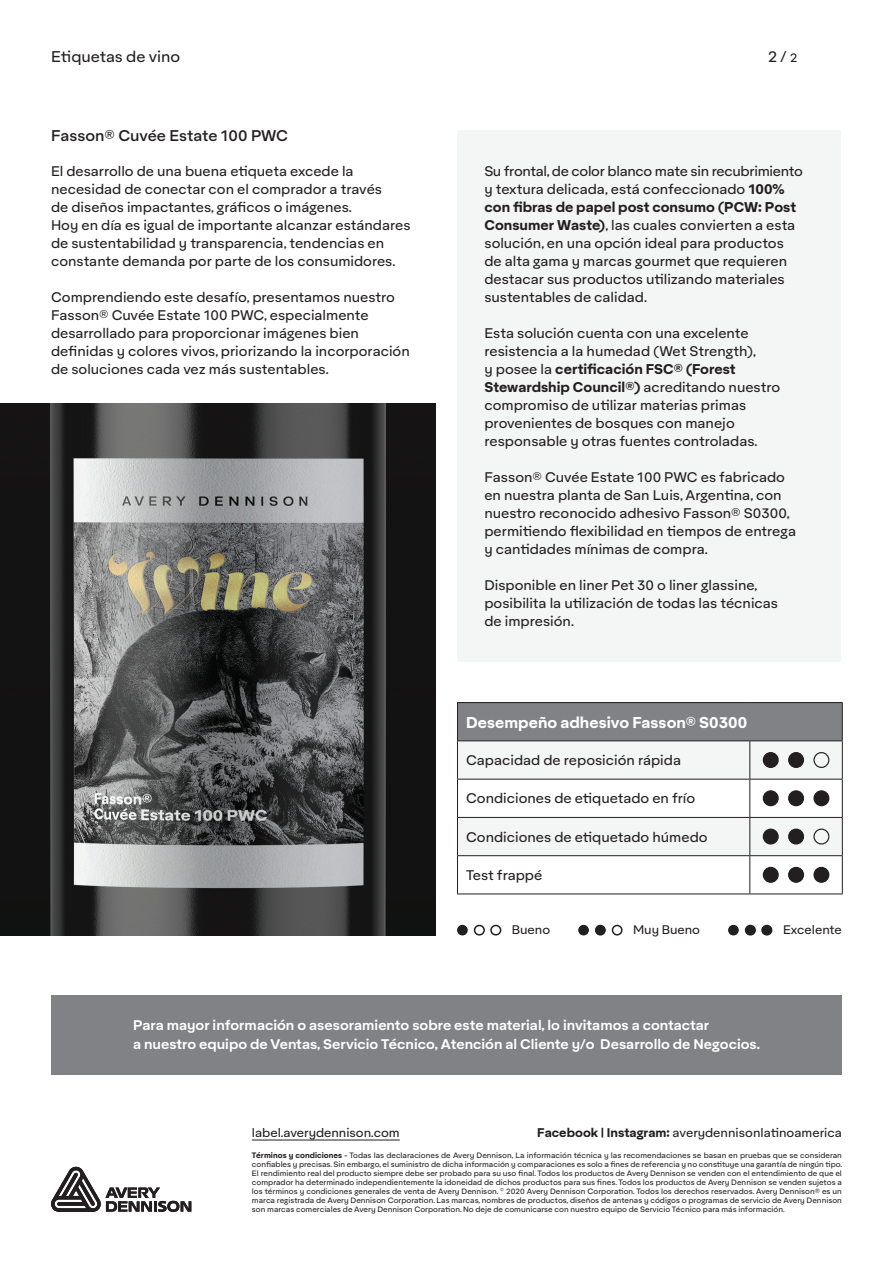
<style>
.page{position:relative;width:893px;height:1263px;background:#fff}
.page>*{position:absolute;margin:0;border:0;box-sizing:border-box;transform-origin:0 0}
.t1{font:700 15px "Aktifo A";color:#fff}
.t2{font:500 15px "Aktifo A";letter-spacing:-.005em;color:#231f20}
.t3{font:15px "Aktifo A";color:#231f20}
.t4{font:13.5px/18px "Aktifo A";color:#231f20}
.t5{font:600 13.5px/19.5px "Aktifo A";color:#fff}
.t6{font:12px "Aktifo A";color:#231f20}
.t7{font:7.5px/9px "Aktifo A";color:#231f20;text-align:justify}
.s1{font-size:12px}
.s2{font-weight:700}
</style>
<div class="page">
<div style="left:457px;top:130px;width:384px;height:531px;background:#f4f5f5"></div>
<img style="left:0;top:404px;width:436px;height:531px">
<svg style="left:51px;top:1167px;width:140px;height:45px"></svg>
<hr style="left:252px;top:1140px;width:148px;height:1px;background:#231f20">
<div style="left:457px;top:703px;width:385px;height:38px;background:#808285"></div>
<hr style="left:457px;top:702px;width:293px;height:1px;background:#231f20">
<hr style="left:457px;top:703px;width:1px;height:37px;background:#231f20">
<hr style="left:750px;top:702px;width:93px;height:1px;background:#231f20">
<hr style="left:842px;top:703px;width:1px;height:37px;background:#231f20">
<hr style="left:457px;top:740px;width:293px;height:1px;background:#231f20">
<hr style="left:750px;top:740px;width:93px;height:1px;background:#231f20">
<hr style="left:842px;top:741px;width:1px;height:38px;background:#231f20">
<hr style="left:842px;top:779px;width:1px;height:38px;background:#231f20">
<hr style="left:750px;top:817px;width:93px;height:1px;background:#231f20">
<hr style="left:842px;top:818px;width:1px;height:37px;background:#231f20">
<hr style="left:750px;top:855px;width:93px;height:1px;background:#231f20">
<hr style="left:842px;top:856px;width:1px;height:37px;background:#231f20">
<hr style="left:750px;top:893px;width:93px;height:1px;background:#231f20">
<svg style="left:457px;top:741px;width:385px;height:153px"></svg>
<div style="left:728px;top:925px;width:10px;height:10px;background:#231f20;border-radius:50%"></div>
<div style="left:728px;top:925px;width:11px;height:10px;border:1px solid #231f20;border-radius:50%"></div>
<svg style="left:744px;top:924px;width:29px;height:12px"></svg>
<div style="left:457px;top:925px;width:10px;height:10px;background:#231f20;border-radius:50%"></div>
<div style="left:457px;top:925px;width:11px;height:10px;border:1px solid #231f20;border-radius:50%"></div>
<svg style="left:473px;top:924px;width:29px;height:12px"></svg>
<div style="left:579px;top:925px;width:9px;height:10px;background:#231f20;border-radius:50%"></div>
<div style="left:578px;top:925px;width:11px;height:10px;border:1px solid #231f20;border-radius:50%"></div>
<div style="left:596px;top:925px;width:9px;height:10px;background:#231f20;border-radius:50%"></div>
<div style="left:595px;top:925px;width:11px;height:10px;border:2px solid #231f20;border-radius:50%"></div>
<div style="left:612px;top:925px;width:10px;height:10px;border:2px solid #231f20;border-radius:50%"></div>
<div style="left:51px;top:995px;width:791px;height:79px;background:#808285"></div>
<p class="t3" style="left:51px;top:48px;width:131px">Etiquetas de vino</p>
<p class="t2" style="left:51px;top:126px;width:239px">Fasson® Cuvée Estate 100 PWC</p>
<p class="t4" style="left:51px;top:162px;width:361px">El desarrollo de una buena etiqueta excede la necesidad de conectar con el comprador a través<br>de diseños impactantes, gráficos o imágenes.<br>Hoy en día es igual de importante alcanzar estándares de sustentabilidad y transparencia, tendencias en constante demanda por parte de los consumidores.</p>
<p class="t4" style="left:51px;top:288px;width:360px">Comprendiendo este desafío, presentamos nuestro Fasson® Cuvée Estate 100 PWC, especialmente desarrollado para proporcionar imágenes bien definidas y colores vivos, priorizando la incorporación de soluciones cada vez más sustentables.</p>
<p class="t3" style="left:768px;top:48px;width:30px">2 / <span class="s1">2</span></p>
<p class="t4" style="left:484px;top:162px;width:320px">Su frontal, de color blanco mate sin recubrimiento y textura delicada, está confeccionado <span class="s2">100% con fibras de papel post consumo (PCW: Post Consumer Waste)</span>, las cuales convierten a esta solución, en una opción ideal para productos de alta gama y marcas gourmet que requieren destacar sus productos utilizando materiales sustentables de calidad.</p>
<p class="t4" style="left:484px;top:324px;width:297px">Esta solución cuenta con una excelente resistencia a la humedad (Wet Strength),<br>y posee la <span class="s2">certificación FSC® (Forest Stewardship Council®)</span> acreditando nuestro compromiso de utilizar materias primas provenientes de bosques con manejo responsable y otras fuentes controladas.</p>
<p class="t4" style="left:484px;top:468px;width:313px">Fasson® Cuvée Estate 100 PWC es fabricado en nuestra planta de San Luis, Argentina, con nuestro reconocido adhesivo Fasson® S0300, permitiendo flexibilidad en tiempos de entrega y cantidades mínimas de compra.</p>
<p class="t4" style="left:484px;top:576px;width:295px">Disponible en liner Pet 30 o liner glassine, posibilita la utilización de todas las técnicas de impresión.</p>
<p class="t1" style="left:466px;top:713px;width:283px">Desempeño adhesivo Fasson® S0300</p>
<p class="t4" style="left:466px;top:751px;width:217px">Capacidad de reposición rápida</p>
<p class="t4" style="left:466px;top:789px;width:231px">Condiciones de etiquetado en frío</p>
<p class="t4" style="left:466px;top:827px;width:243px">Condiciones de etiquetado húmedo</p>
<p class="t4" style="left:466px;top:866px;width:78px">Test frappé</p>
<p class="t6" style="left:512px;top:922px;width:40px">Bueno</p>
<p class="t6" style="left:633px;top:922px;width:68px">Muy Bueno</p>
<p class="t6" style="left:783px;top:922px;width:60px">Excelente</p>
<p class="t5" style="left:133px;top:1015px;width:628px">Para mayor información o asesoramiento sobre este material, lo invitamos a contactar<br>a nuestro equipo de Ventas, Servicio Técnico, Atención al Cliente y/o Desarrollo de Negocios.</p>
<p class="t6" style="left:252px;top:1125px;width:149px">label.averydennison.com</p>
<p class="t6" style="left:537px;top:1125px;width:306px"><span class="s2">Facebook | Instagram:</span> averydennisonlatinoamerica</p>
<p class="t7" style="left:252px;top:1151px;width:592px"><span class="s2">Términos y condiciones</span> - Todas las declaraciones de Avery Dennison, La información técnica y las recomendaciones se basan en pruebas que se consideran confiables y precisas. Sin embargo, el suministro de dicha información y comparaciones es solo a fines de referencia y no constituye una garantía de ningún tipo.<br>El rendimiento real del producto siempre debe ser probado para su uso final. Todos los productos de Avery Dennison se venden con el entendimiento de que el comprador ha determinado independientemente la idoneidad de dichos productos para sus fines. Todos los productos de Avery Dennison se venden sujetos a los términos y condiciones generales de venta de Avery Dennison. <sup>©</sup> 2020 Avery Dennison Corporation. Todos los derechos reservados. Avery Dennison® es un marca registrada de Avery Dennison Corporation. Las marcas, nombres de productos, diseños de antenas y códigos o programas de servicio de Avery Dennison son marcas comerciales de Avery Dennison Corporation. No deje de comunicarse con nuestro equipo de Servicio Técnico para más información.</p>
</div>
